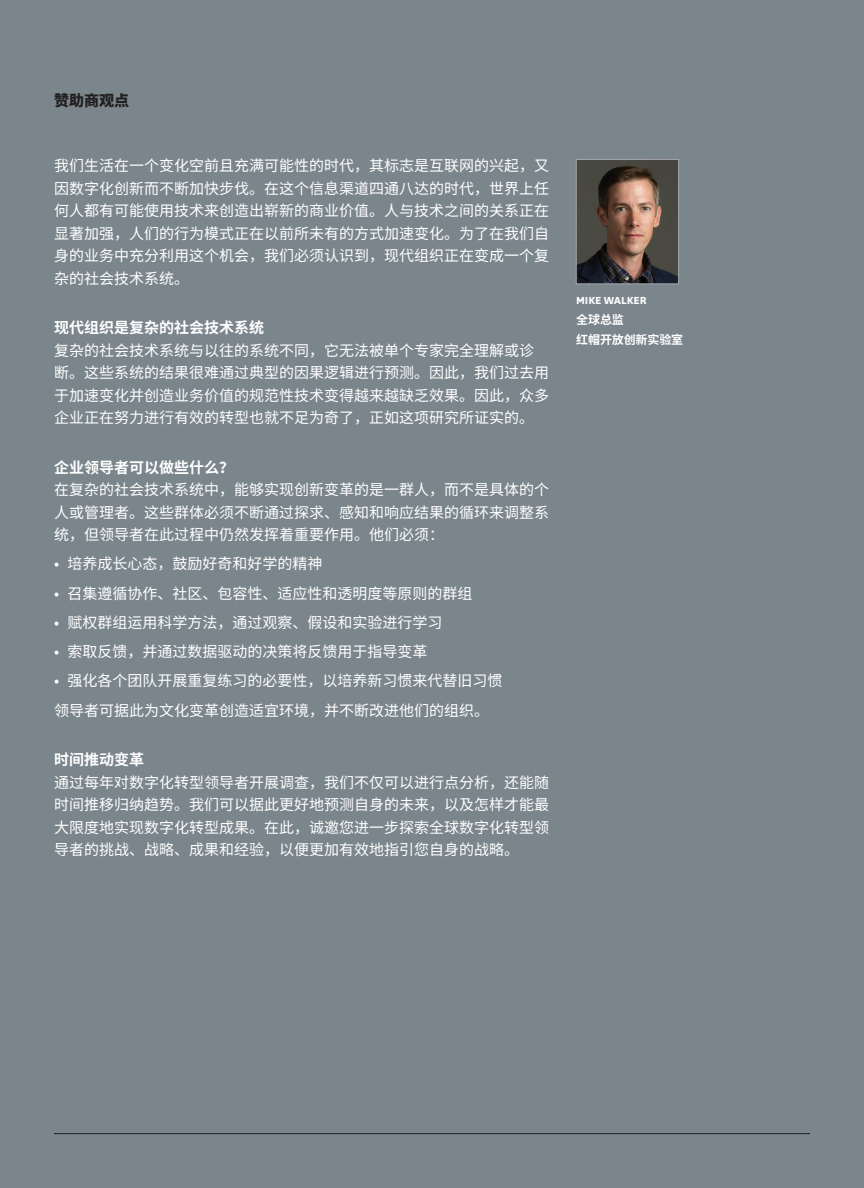
<style>
.page{position:relative;width:864px;height:1188px;background:#7a868c}
.page>*{position:absolute;margin:0;border:0;box-sizing:border-box;transform-origin:0 0}
.t1{font:15px/22.5px "Noto Sans CJ Ksc";color:#fff;text-align:justify}
.t2{font:700 15px "Noto Sans CJ Ksc";color:#fff}
.t3{font:900 15px "Noto Sans CJ Ksc";color:#231f20}
.t4{font:700 12px/20.2px "Noto Sans CJ Ksc";letter-spacing:-.01em;color:#fff}
.t5{font:700 12px "National HBR";letter-spacing:-.01em;color:#fff}
</style>
<div class="page">
<hr style="left:54px;top:1133px;width:756px;height:1px;background:#231f20">
<img style="left:578px;top:161px;width:99px;height:121px">
<div style="left:576px;top:159px;width:103px;height:125px;border:1px solid #a8a9ad"></div>
<p class="t3" style="left:54px;top:92px;width:76px">赞助商观点</p>
<p class="t1" style="left:54px;top:155px;width:496px">我们生活在一个变化空前且充满可能性的时代，其标志是互联网的兴起，又因数字化创新而不断加快步伐。在这个信息渠道四通八达的时代，世界上任何人都有可能使用技术来创造出崭新的商业价值。人与技术之间的关系正在显著加强，人们的行为模式正在以前所未有的方式加速变化。为了在我们自身的业务中充分利用这个机会，我们必须认识到，现代组织正在变成一个复杂的社会技术系统。</p>
<p class="t2" style="left:54px;top:319px;width:211px">现代组织是复杂的社会技术系统</p>
<p class="t1" style="left:54px;top:339px;width:496px;text-align:left">复杂的社会技术系统与以往的系统不同，它无法被单个专家完全理解或诊断。这些系统的结果很难通过典型的因果逻辑进行预测。因此，我们过去用于加速变化并创造业务价值的规范性技术变得越来越缺乏效果。因此，众多企业正在努力进行有效的转型也就不足为奇了，正如这项研究所证实的。</p>
<p class="t2" style="left:54px;top:459px;width:181px">企业领导者可以做些什么？</p>
<p class="t1" style="left:54px;top:479px;width:496px">在复杂的社会技术系统中，能够实现创新变革的是一群人，而不是具体的个人或管理者。这些群体必须不断通过探求、感知和响应结果的循环来调整系统，但领导者在此过程中仍然发挥着重要作用。他们必须：</p>
<p class="t1" style="left:54px;top:553px;width:270px">• 培养成长心态，鼓励好奇和好学的精神</p>
<p class="t1" style="left:54px;top:582px;width:420px">• 召集遵循协作、社区、包容性、适应性和透明度等原则的群组</p>
<p class="t1" style="left:54px;top:611px;width:390px">• 赋权群组运用科学方法，通过观察、假设和实验进行学习</p>
<p class="t1" style="left:54px;top:641px;width:375px">• 索取反馈，并通过数据驱动的决策将反馈用于指导变革</p>
<p class="t1" style="left:54px;top:667px;width:450px;line-height:29.2px">• 强化各个团队开展重复练习的必要性，以培养新习惯来代替旧习惯领导者可据此为文化变革创造适宜环境，并不断改进他们的组织。</p>
<p class="t2" style="left:54px;top:751px;width:91px">时间推动变革</p>
<p class="t1" style="left:54px;top:771px;width:496px">通过每年对数字化转型领导者开展调查，我们不仅可以进行点分析，还能随时间推移归纳趋势。我们可以据此更好地预测自身的未来，以及怎样才能最大限度地实现数字化转型成果。在此，诚邀您进一步探索全球数字化转型领导者的挑战、战略、成果和经验，以便更加有效地指引您自身的战略。</p>
<p class="t5" style="left:576px;top:292px;width:72px">MIKE WALKER</p>
<p class="t4" style="left:576px;top:310px;width:109px">全球总监<br>红帽开放创新实验室</p>
</div>
